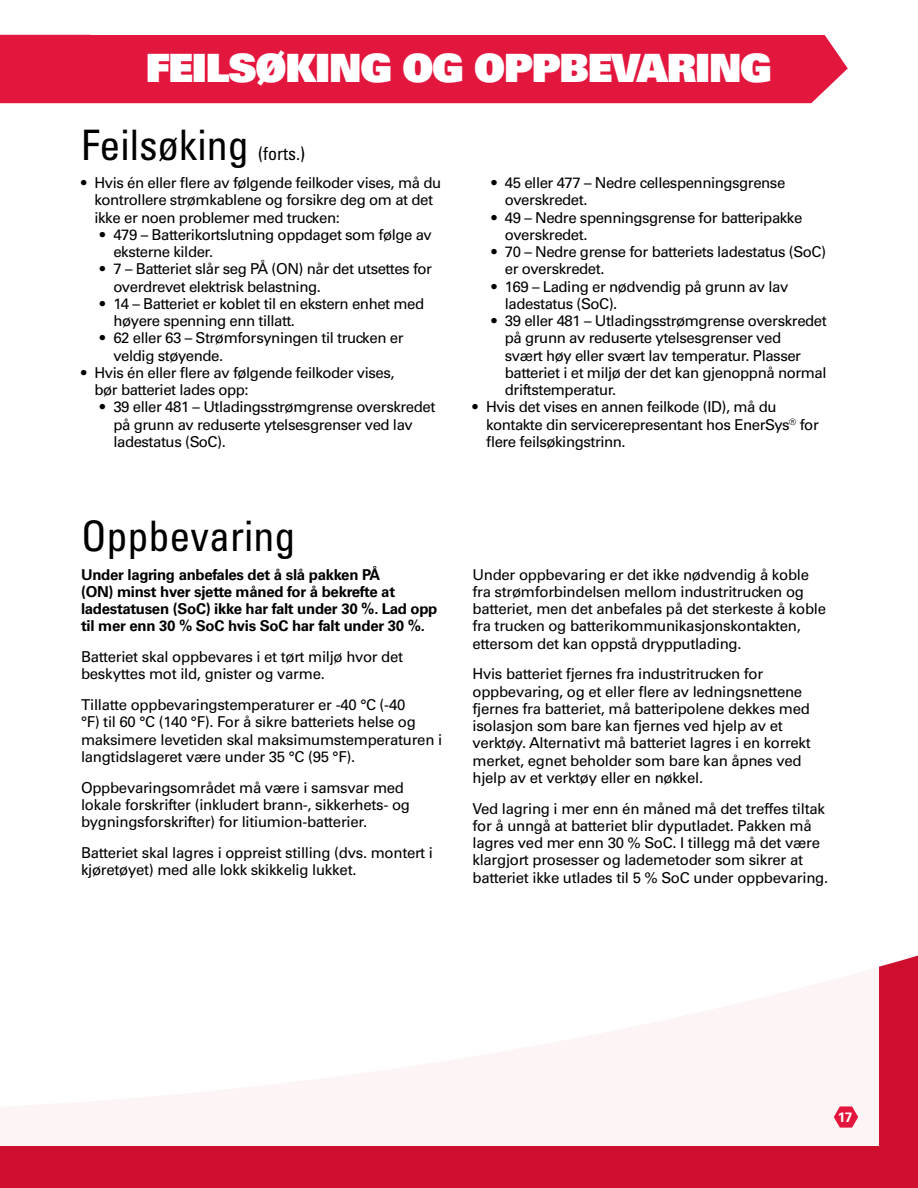
<style>
.page{position:relative;width:918px;height:1188px;background:#fff}
.page>*{position:absolute;margin:0;border:0;box-sizing:border-box;transform-origin:0 0}
.Labels{font:condensed 42px "Univers LT Std";color:#000}
.t1{font:39px "Univers LT Std X Black";letter-spacing:-.03em;color:#fff}
.Labels-2{font:condensed 18px "Univers LT Std";color:#000}
.Labels-3{font:15px/17.2px "Univers LT Std";letter-spacing:-.02em;color:#000}
.Labels-4{font:700 15px/17.2px "Univers LT Std";letter-spacing:-.02em;color:#000}
.t2{font:700 13.5px "Univers LT Std";color:#fff}
</style>
<div class="page">
<div style="left:0;top:955px;width:918px;height:233px;background:#ce0e2d"></div>
<div style="left:0;top:857px;width:879px;height:289px;background:#fff"></div>
<div style="left:135px;top:35px;width:713px;height:68px;background:#e3173e"></div>
<div style="left:0;top:35px;width:135px;height:68px;background:#e3173e"></div>
<svg style="left:834px;top:1106px;width:24px;height:22px"></svg>
<p class="t1" style="left:146px;top:42px;width:628px">FEILSØKING OG OPPBEVARING</p>
<p class="Labels" style="left:81px;top:118px;width:169px">Feilsøking</p>
<p class="Labels-2" style="left:258px;top:142px;width:48px">(forts.)</p>
<p class="Labels-3" style="left:94px;top:174px;width:348px;text-indent:-14px">• Hvis én eller flere av følgende feilkoder vises, må du kontrollere strømkablene og forsikre deg om at det ikke er noen problemer med trucken:</p>
<p class="Labels-3" style="left:113px;top:226px;width:320px;text-indent:-14px">• 479 – Batterikortslutning oppdaget som følge av eksterne kilder.</p>
<p class="Labels-3" style="left:113px;top:261px;width:320px;text-indent:-14px">• 7 – Batteriet slår seg PÅ (ON) når det utsettes for overdrevet elektrisk belastning.</p>
<p class="Labels-3" style="left:113px;top:295px;width:312px;text-indent:-14px">• 14 – Batteriet er koblet til en ekstern enhet med høyere spenning enn tillatt.</p>
<p class="Labels-3" style="left:113px;top:330px;width:292px;text-indent:-14px">• 62 eller 63 – Strømforsyningen til trucken er veldig støyende.</p>
<p class="Labels-3" style="left:94px;top:364px;width:302px;text-indent:-14px">• Hvis én eller flere av følgende feilkoder vises, bør batteriet lades opp:</p>
<p class="Labels-3" style="left:113px;top:399px;width:323px;text-indent:-14px">• 39 eller 481 – Utladingsstrømgrense overskredet på grunn av reduserte ytelsesgrenser ved lav ladestatus (SoC).</p>
<p class="Labels" style="left:81px;top:509px;width:216px">Oppbevaring</p>
<p class="Labels-4" style="left:81px;top:566px;width:358px">Under lagring anbefales det å slå pakken PÅ<br>(ON) minst hver sjette måned for å bekrefte at ladestatusen (SoC) ikke har falt under 30 %. Lad opp til mer enn 30 % SoC hvis SoC har falt under 30 %.</p>
<p class="Labels-3" style="left:81px;top:648px;width:324px">Batteriet skal oppbevares i et tørt miljø hvor det beskyttes mot ild, gnister og varme.</p>
<p class="Labels-3" style="left:81px;top:696px;width:363px">Tillatte oppbevaringstemperaturer er -40 °C (-40<br>°F) til 60 °C (140 °F). For å sikre batteriets helse og maksimere levetiden skal maksimumstemperaturen i langtidslageret være under 35 °C (95 °F).</p>
<p class="Labels-3" style="left:81px;top:779px;width:331px">Oppbevaringsområdet må være i samsvar med lokale forskrifter (inkludert brann-, sikkerhets- og bygningsforskrifter) for litiumion-batterier.</p>
<p class="Labels-3" style="left:81px;top:844px;width:353px">Batteriet skal lagres i oppreist stilling (dvs. montert i kjøretøyet) med alle lokk skikkelig lukket.</p>
<p class="Labels-3" style="left:505px;top:174px;width:282px;text-indent:-14px">• 45 eller 477 – Nedre cellespenningsgrense overskredet.</p>
<p class="Labels-3" style="left:505px;top:209px;width:299px;text-indent:-14px">• 49 – Nedre spenningsgrense for batteripakke overskredet.</p>
<p class="Labels-3" style="left:505px;top:243px;width:323px;text-indent:-14px">• 70 – Nedre grense for batteriets ladestatus (SoC) er overskredet.</p>
<p class="Labels-3" style="left:505px;top:278px;width:285px;text-indent:-14px">• 169 – Lading er nødvendig på grunn av lav ladestatus (SoC).</p>
<p class="Labels-3" style="left:505px;top:312px;width:323px;text-indent:-14px">• 39 eller 481 – Utladingsstrømgrense overskredet på grunn av reduserte ytelsesgrenser ved<br>svært høy eller svært lav temperatur. Plasser batteriet i et miljø der det kan gjenoppnå normal driftstemperatur.</p>
<p class="Labels-3" style="left:486px;top:399px;width:334px;text-indent:-14px">• Hvis det vises en annen feilkode (ID), må du kontakte din servicerepresentant hos EnerSys<sup>®</sup> for flere feilsøkingstrinn.</p>
<p class="Labels-3" style="left:472px;top:566px;width:355px">Under oppbevaring er det ikke nødvendig å koble fra strømforbindelsen mellom industritrucken og batteriet, men det anbefales på det sterkeste å koble fra trucken og batterikommunikasjonskontakten, ettersom det kan oppstå drypputlading.</p>
<p class="Labels-3" style="left:472px;top:666px;width:340px">Hvis batteriet fjernes fra industritrucken for oppbevaring, og et eller flere av ledningsnettene fjernes fra batteriet, må batteripolene dekkes med isolasjon som bare kan fjernes ved hjelp av et verktøy. Alternativt må batteriet lagres i en korrekt merket, egnet beholder som bare kan åpnes ved hjelp av et verktøy eller en nøkkel.</p>
<p class="Labels-3" style="left:472px;top:800px;width:357px">Ved lagring i mer enn én måned må det treffes tiltak for å unngå at batteriet blir dyputladet. Pakken må lagres ved mer enn 30 % SoC. I tillegg må det være klargjort prosesser og lademetoder som sikrer at batteriet ikke utlades til 5 % SoC under oppbevaring.</p>
<p class="t2" style="left:838px;top:1109px;width:16px">17</p>
</div>
